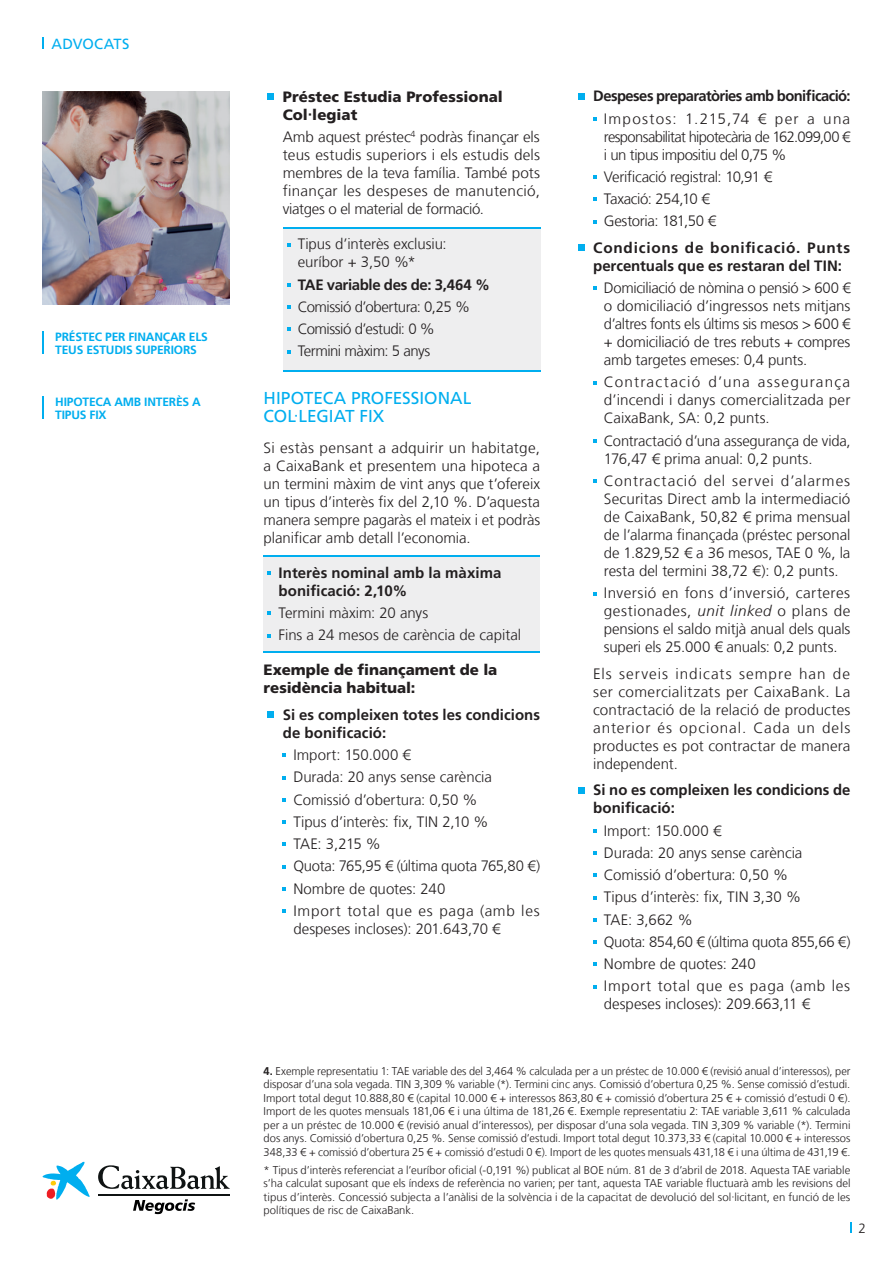
<style>
.page{position:relative;width:893px;height:1263px;background:#fff}
.page>*{position:absolute;margin:0;border:0;box-sizing:border-box;transform-origin:0 0}
.t1{font:17.25px/18px "La Caixa Frutiger";color:#00aeef}
.t2{font:300 15px/18px "La Caixa Frutiger";letter-spacing:-.005em;color:#231f20;text-align:justify}
.t3{font:700 15px/18px "La Caixa Frutiger";color:#231f20}
.t4{font:900 15px/18px "La Caixa Frutiger";color:#231f20}
.t5{font:300 15px/22.2px "La Caixa Frutiger";letter-spacing:-.035em;color:#231f20}
.t6{font:700 15px "La Caixa Frutiger";letter-spacing:-.04em;color:#231f20}
.t7{font:700 15px "La Caixa Frutiger";letter-spacing:-.025em;color:#231f20}
.t8{font:14.7px "La Caixa Frutiger";letter-spacing:.01em;color:#00aeef}
.t9{font:300 13.5px "La Caixa Frutiger";color:#231f20}
.t10{font:700 12px/13.5px "La Caixa Frutiger";letter-spacing:-.015em;color:#00aeef}
.t11{font:300 11.25px/13.5px "La Caixa Frutiger";color:#231f20;text-align:justify}
.s1{font-style:italic}
.s2{font-weight:700}
</style>
<div class="page">
<img style="left:43px;top:91px;width:187px;height:213px">
<svg style="left:850px;top:1223px;width:2px;height:10px"></svg>
<div style="left:283px;top:228px;width:257px;height:143px;background:#eeeeef"></div>
<hr style="left:283px;top:227px;width:257px;height:1px;background:#00aeef">
<hr style="left:283px;top:370px;width:257px;height:2px;background:#00aeef">
<svg style="left:578px;top:93px;width:6px;height:6px"></svg>
<svg style="left:578px;top:245px;width:6px;height:6px"></svg>
<svg style="left:578px;top:787px;width:6px;height:6px"></svg>
<svg style="left:43px;top:332px;width:1px;height:22px"></svg>
<svg style="left:43px;top:397px;width:1px;height:22px"></svg>
<div style="left:264px;top:556px;width:276px;height:96px;background:#eeeeef"></div>
<hr style="left:264px;top:555px;width:276px;height:1px;background:#00aeef">
<hr style="left:264px;top:651px;width:276px;height:2px;background:#00aeef">
<svg style="left:268px;top:94px;width:6px;height:6px"></svg>
<svg style="left:287px;top:305px;width:3px;height:4px"></svg>
<svg style="left:268px;top:571px;width:3px;height:4px"></svg>
<div style="left:268px;top:711px;width:6px;height:7px;background:#00aeef"></div>
<svg style="left:43px;top:1162px;width:47px;height:37px"></svg>
<hr style="left:99px;top:1194px;width:131px;height:1px;background:#0f1313">
<svg style="left:98px;top:1165px;width:132px;height:24px"></svg>
<hr style="left:99px;top:1195px;width:131px;height:1px;background:#0f1313">
<svg style="left:133px;top:1199px;width:62px;height:15px"></svg>
<p class="t8" style="left:52px;top:35px;width:79px">ADVOCATS</p>
<p class="t10" style="left:55px;top:330px;width:154px">PRÉSTEC PER FINANÇAR ELS<br>TEUS ESTUDIS SUPERIORS</p>
<p class="t10" style="left:55px;top:395px;width:147px">HIPOTECA AMB INTERÈS A<br>TIPUS FIX</p>
<p class="t4" style="left:283px;top:88px;width:222px">Préstec Estudia Professional<br>Col·legiat</p>
<p class="t2" style="left:283px;top:128px;width:259px">Amb aquest préstec<sup>4</sup> podràs finançar els teus estudis superiors i els estudis dels membres de la teva família. També pots finançar les despeses de manutenció, viatges o el material de formació.</p>
<p class="t2" style="left:298px;top:235px;width:151px">Tipus d’interès exclusiu: euríbor + 3,50 %*</p>
<p class="t7" style="left:298px;top:275px;width:194px">TAE variable des de: 3,464 %</p>
<p class="t5" style="left:298px;top:296px;width:174px">Comissió d’obertura: 0,25 %<br>Comissió d’estudi: 0 %<br>Termini màxim: 5 anys</p>
<p class="t1" style="left:264px;top:389px;width:209px">HIPOTECA PROFESSIONAL<br>COL·LEGIAT FIX</p>
<p class="t2" style="left:264px;top:439px;width:278px">Si estàs pensant a adquirir un habitatge, a CaixaBank et presentem una hipoteca a un termini màxim de vint anys que t’ofereix un tipus d’interès fix del 2,10 %. D’aquesta manera sempre pagaràs el mateix i et podràs planificar amb detall l’economia.</p>
<p class="t3" style="left:279px;top:564px;width:224px">Interès nominal amb la màxima bonificació: 2,10%</p>
<p class="t2" style="left:279px;top:602px;width:244px;line-height:22.2px">Termini màxim: 20 anys<br>Fins a 24 mesos de carència de capital</p>
<p class="t4" style="left:264px;top:661px;width:235px">Exemple de finançament de la residència habitual:</p>
<p class="t3" style="left:283px;top:706px;width:259px">Si es compleixen totes les condicions de bonificació:</p>
<p class="t2" style="left:293px;top:744px;width:248px;line-height:22.2px;text-align:left">Import: 150.000 €<br>Durada: 20 anys sense carència<br>Comissió d’obertura: 0,50 %<br>Tipus d’interès: fix, TIN 2,10 %<br>TAE: 3,215 %<br>Quota: 765,95 € (última quota 765,80 €)<br>Nombre de quotes: 240<br>Import total que es paga (amb les</p>
<p class="t2" style="left:293px;top:920px;width:209px">despeses incloses): 201.643,70 €</p>
<p class="t6" style="left:593px;top:87px;width:259px">Despeses preparatòries amb bonificació:</p>
<p class="t2" style="left:604px;top:110px;width:248px">Impostos: 1.215,74 € per a una responsabilitat hipotecària de 162.099,00 € i un tipus impositiu del 0,75 %</p>
<p class="t2" style="left:604px;top:166px;width:170px;line-height:22.2px;text-align:left">Verificació registral: 10,91 €<br>Taxació: 254,10 €<br>Gestoria: 181,50 €</p>
<p class="t3" style="left:593px;top:239px;width:258px">Condicions de bonificació. Punts percentuals que es restaran del TIN:</p>
<p class="t2" style="left:604px;top:279px;width:248px">Domiciliació de nòmina o pensió &gt; 600 € o domiciliació d’ingressos nets mitjans d’altres fonts els últims sis mesos &gt; 600 € + domiciliació de tres rebuts + compres amb targetes emeses: 0,4 punts.</p>
<p class="t2" style="left:604px;top:373px;width:248px">Contractació d’una assegurança d’incendi i danys comercialitzada per CaixaBank, SA: 0,2 punts.</p>
<p class="t2" style="left:604px;top:432px;width:248px">Contractació d’una assegurança de vida,<br>176,47 € prima anual: 0,2 punts.</p>
<p class="t2" style="left:604px;top:472px;width:248px">Contractació del servei d’alarmes Securitas Direct amb la intermediació de CaixaBank, 50,82 € prima mensual de l’alarma finançada (préstec personal de 1.829,52 € a 36 mesos, TAE 0 %, la resta del termini 38,72 €): 0,2 punts.</p>
<p class="t2" style="left:604px;top:584px;width:248px">Inversió en fons d’inversió, carteres gestionades, <span class="s1">unit linked</span> o plans de pensions el saldo mitjà anual dels quals superi els 25.000 € anuals: 0,2 punts.</p>
<p class="t2" style="left:593px;top:665px;width:259px">Els serveis indicats sempre han de ser comercialitzats per CaixaBank. La contractació de la relació de productes anterior és opcional. Cada un dels productes es pot contractar de manera independent.</p>
<p class="t3" style="left:593px;top:781px;width:259px">Si no es compleixen les condicions de bonificació:</p>
<p class="t2" style="left:604px;top:819px;width:248px;line-height:22.2px;text-align:left">Import: 150.000 €<br>Durada: 20 anys sense carència<br>Comissió d’obertura: 0,50 %<br>Tipus d’interès: fix, TIN 3,30 %<br>TAE: 3,662 %<br>Quota: 854,60 € (última quota 855,66 €)<br>Nombre de quotes: 240<br>Import total que es paga (amb les</p>
<p class="t2" style="left:604px;top:995px;width:208px">despeses incloses): 209.663,11 €</p>
<p class="t11" style="left:264px;top:1064px;width:588px"><span class="s2">4.</span> Exemple representatiu 1: TAE variable des del 3,464 % calculada per a un préstec de 10.000 € (revisió anual d’interessos), per disposar d’una sola vegada. TIN 3,309 % variable (*). Termini cinc anys. Comissió d’obertura 0,25 %. Sense comissió d’estudi.<br>Import total degut 10.888,80 € (capital 10.000 € + interessos 863,80 € + comissió d’obertura 25 € + comissió d’estudi 0 €).<br>Import de les quotes mensuals 181,06 € i una última de 181,26 €. Exemple representatiu 2: TAE variable 3,611 % calculada per a un préstec de 10.000 € (revisió anual d’interessos), per disposar d’una sola vegada. TIN 3,309 % variable (*). Termini dos anys. Comissió d’obertura 0,25 %. Sense comissió d’estudi. Import total degut 10.373,33 € (capital 10.000 € + interessos 348,33 € + comissió d’obertura 25 € + comissió d’estudi 0 €). Import de les quotes mensuals 431,18 € i una última de 431,19 €.</p>
<p class="t11" style="left:264px;top:1163px;width:588px">* Tipus d’interès referenciat a l’euríbor oficial (-0,191 %) publicat al BOE núm. 81 de 3 d’abril de 2018. Aquesta TAE variable s’ha calculat suposant que els índexs de referència no varien; per tant, aquesta TAE variable fluctuarà amb les revisions del tipus d’interès. Concessió subjecta a l’anàlisi de la solvència i de la capacitat de devolució del sol·licitant, en funció de les polítiques de risc de CaixaBank.</p>
<p class="t9" style="left:858px;top:1220px;width:9px">2</p>
</div>
